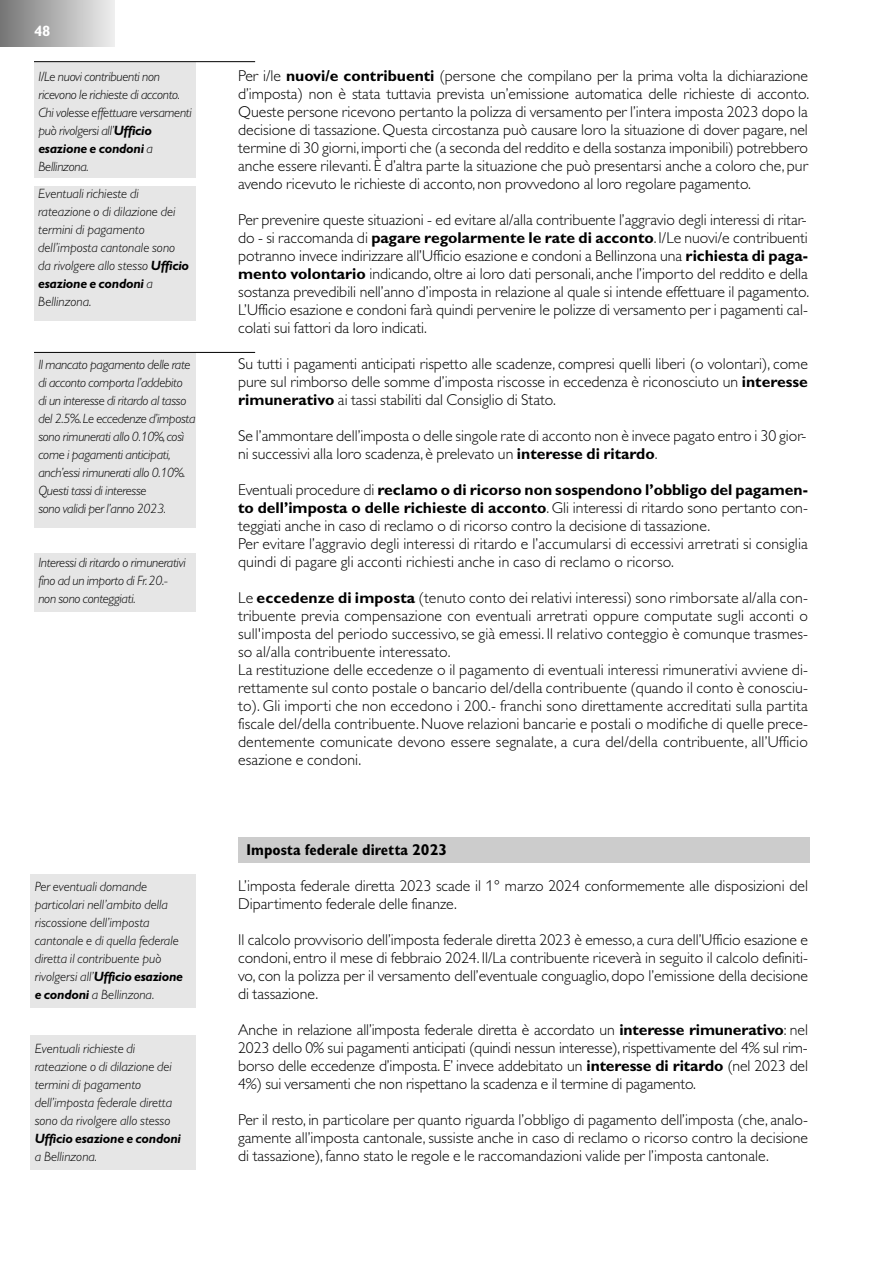
<style>
.page{position:relative;width:893px;height:1263px;background:#fff}
.page>*{position:absolute;margin:0;border:0;box-sizing:border-box;transform-origin:0 0}
.t1{font:300 15.75px/18px "Gill Alt One";color:#000;text-align:justify}
.t2{font:700 condensed 15.75px "Gill Sans";color:#000}
.t3{font:700 15px "Gill Alt One";color:#fff}
.t4{font:italic 300 13.5px/18px "Gill Alt One";letter-spacing:-.01em;color:#000}
.t5{font:italic 700 13.5px "Gill Alt One";letter-spacing:-.02em;color:#000}
.s1{font-weight:700}
.s2{font-family:"Gill Alt One";font-stretch:normal}
</style>
<div class="page">
<div style="left:34px;top:353px;width:162px;height:175px;background:#e6e6e6"></div>
<div style="left:34px;top:553px;width:162px;height:59px;background:#e6e6e6"></div>
<div style="left:0;top:0;width:115px;height:47px;background:linear-gradient(to right,#757575,#efefef)"></div>
<div style="left:34px;top:186px;width:162px;height:135px;background:#e6e6e6"></div>
<div style="left:30px;top:874px;width:166px;height:134px;background:#e6e6e6"></div>
<div style="left:34px;top:62px;width:162px;height:116px;background:#e6e6e6"></div>
<hr style="left:34px;top:61px;width:221px;height:1px;background:#000">
<hr style="left:34px;top:352px;width:221px;height:1px;background:#000">
<div style="left:238px;top:837px;width:571px;height:26px;background:#ccc"></div>
<div style="left:30px;top:1035px;width:166px;height:135px;background:#e6e6e6"></div>
<p class="t3" style="left:34px;top:25px;width:18px">48</p>
<p class="t4" style="left:38px;top:68px;width:155px">I/Le nuovi contribuenti non ricevono le richieste di acconto.<br>Chi volesse effettuare versamenti può rivolgersi all’<span class="s1">Ufficio esazione e condoni</span> a<br>Bellinzona.</p>
<p class="t4" style="left:38px;top:186px;width:152px">Eventuali richieste di rateazione o di dilazione dei termini di pagamento dell’imposta cantonale sono da rivolgere allo stesso <span class="s1">Ufficio esazione e condoni</span> a<br>Bellinzona.</p>
<p class="t4" style="left:38px;top:356px;width:159px">Il mancato pagamento delle rate di acconto comporta l’addebito<br>di un interesse di ritardo al tasso del 2.5%.Le eccedenze d’imposta sono rimunerati allo 0.10%,così come i pagamenti anticipati, anch’essi rimunerati allo 0.10%.<br>Questi tassi di interesse<br>sono validi per l’anno 2023.</p>
<p class="t4" style="left:38px;top:554px;width:149px">Interessi di ritardo o rimunerativi fino ad un importo di Fr.20.- non sono conteggiati.</p>
<p class="t4" style="left:35px;top:878px;width:150px">Per eventuali domande particolari nell’ambito della riscossione dell’imposta cantonale e di quella federale diretta il contribuente può rivolgersi all’<span class="s1">Ufficio esazione e condoni</span> a Bellinzona.</p>
<p class="t4" style="left:35px;top:1040px;width:139px">Eventuali richieste di rateazione o di dilazione dei termini di pagamento dell’imposta federale diretta sono da rivolgere allo stesso</p>
<p class="t5" style="left:35px;top:1133px;width:148px">Ufficio esazione e condoni</p>
<p class="t4" style="left:35px;top:1148px;width:64px">a Bellinzona.</p>
<p class="t1" style="left:238px;top:66px;width:573px">Per i/le <span class="s1">nuovi/e contribuenti</span> (persone che compilano per la prima volta la dichiarazione d’imposta) non è stata tuttavia prevista un’emissione automatica delle richieste di acconto.<br>Queste persone ricevono pertanto la polizza di versamento per l’intera imposta 2023 dopo la decisione di tassazione. Questa circostanza può causare loro la situazione di dover pagare, nel termine di 30 giorni,importi che (a seconda del reddito e della sostanza imponibili) potrebbero anche essere rilevanti. È d’altra parte la situazione che può presentarsi anche a coloro che, pur avendo ricevuto le richieste di acconto, non provvedono al loro regolare pagamento.</p>
<p class="t1" style="left:238px;top:210px;width:573px;text-align:left">Per prevenire queste situazioni - ed evitare al/alla contribuente l’aggravio degli interessi di ritar&shy;do - si raccomanda di <span class="s1">pagare regolarmente le rate di acconto</span>. I/Le nuovi/e contribuenti potranno invece indirizzare all’Ufficio esazione e condoni a Bellinzona una <span class="s1">richiesta di paga&shy;mento volontario</span> indicando, oltre ai loro dati personali, anche l’importo del reddito e della sostanza prevedibili nell’anno d’imposta in relazione al quale si intende effettuare il pagamento.<br>L’Ufficio esazione e condoni farà quindi pervenire le polizze di versamento per i pagamenti cal&shy;colati sui fattori da loro indicati.</p>
<p class="t1" style="left:238px;top:354px;width:571px">Su tutti i pagamenti anticipati rispetto alle scadenze, compresi quelli liberi (o volontari), come pure sul rimborso delle somme d’imposta riscosse in eccedenza è riconosciuto un <span class="s1">interesse rimunerativo</span> ai tassi stabiliti dal Consiglio di Stato.</p>
<p class="t1" style="left:238px;top:426px;width:570px">Se l’ammontare dell’imposta o delle singole rate di acconto non è invece pagato entro i 30 gior&shy;ni successivi alla loro scadenza, è prelevato un <span class="s1">interesse di ritardo</span>.</p>
<p class="t1" style="left:238px;top:480px;width:571px;text-align:left">Eventuali procedure di <span class="s1">reclamo o di ricorso non sospendono l’obbligo del pagamen&shy;to dell’imposta o delle richieste di acconto</span>. Gli interessi di ritardo sono pertanto con&shy;teggiati anche in caso di reclamo o di ricorso contro la decisione di tassazione.<br>Per evitare l’aggravio degli interessi di ritardo e l’accumularsi di eccessivi arretrati si consiglia quindi di pagare gli acconti richiesti anche in caso di reclamo o ricorso.</p>
<p class="t1" style="left:238px;top:588px;width:571px;text-align:left">Le <span class="s1">eccedenze di imposta</span> (tenuto conto dei relativi interessi) sono rimborsate al/alla con&shy;tribuente previa compensazione con eventuali arretrati oppure computate sugli acconti o sull'imposta del periodo successivo,se già emessi. Il relativo conteggio è comunque trasmes&shy;so al/alla contribuente interessato.<br>La restituzione delle eccedenze o il pagamento di eventuali interessi rimunerativi avviene di&shy;rettamente sul conto postale o bancario del/della contribuente (quando il conto è conosciu&shy;to). Gli importi che non eccedono i 200.- franchi sono direttamente accreditati sulla partita fiscale del/della contribuente.Nuove relazioni bancarie e postali o modifiche di quelle prece&shy;dentemente comunicate devono essere segnalate, a cura del/della contribuente, all’Ufficio esazione e condoni.</p>
<p class="t2" style="left:247px;top:844px;width:202px">Imposta federale diretta <span class="s2">2023</span></p>
<p class="t1" style="left:238px;top:876px;width:571px">L’imposta federale diretta 2023 scade il 1° marzo 2024 conformemente alle disposizioni del<br>Dipartimento federale delle finanze.</p>
<p class="t1" style="left:238px;top:930px;width:571px">Il calcolo provvisorio dell’imposta federale diretta 2023 è emesso, a cura dell’Ufficio esazione e condoni, entro il mese di febbraio 2024. Il/La contribuente riceverà in seguito il calcolo definiti&shy;vo, con la polizza per il versamento dell’eventuale conguaglio, dopo l’emissione della decisione di tassazione.</p>
<p class="t1" style="left:238px;top:1020px;width:571px">Anche in relazione all’imposta federale diretta è accordato un <span class="s1">interesse rimunerativo</span>: nel 2023 dello 0% sui pagamenti anticipati (quindi nessun interesse),rispettivamente del 4% sul rim&shy;borso delle eccedenze d’imposta. E’ invece addebitato un <span class="s1">interesse di ritardo</span> (nel 2023 del 4%) sui versamenti che non rispettano la scadenza e il termine di pagamento.</p>
<p class="t1" style="left:238px;top:1110px;width:571px">Per il resto, in particolare per quanto riguarda l’obbligo di pagamento dell’imposta (che, analo&shy;gamente all’imposta cantonale, sussiste anche in caso di reclamo o ricorso contro la decisione di tassazione), fanno stato le regole e le raccomandazioni valide per l’imposta cantonale.</p>
</div>
